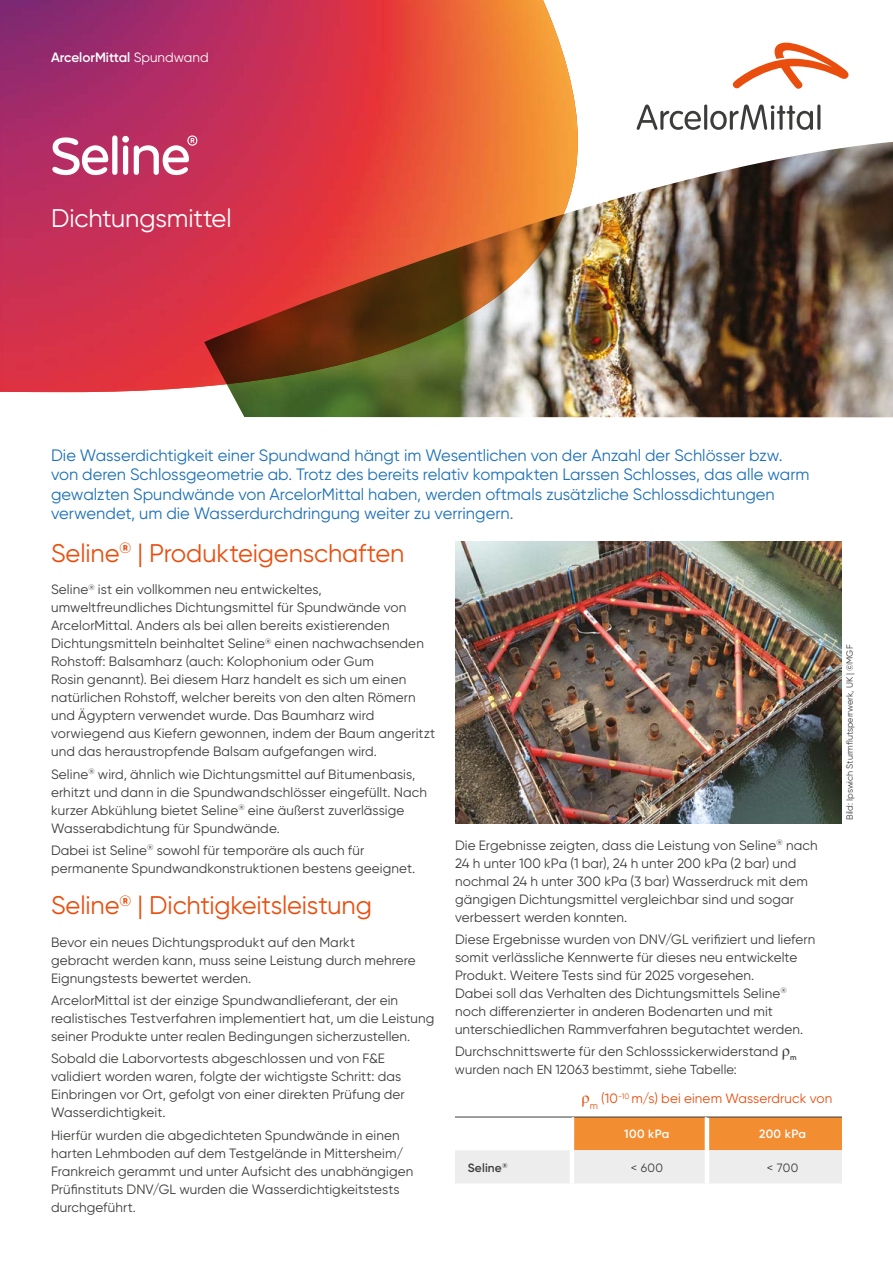
<style>
.page{position:relative;width:893px;height:1263px;background:#fff}
.page>*{position:absolute;margin:0;border:0;box-sizing:border-box;transform-origin:0 0}
.t1{font:25.5px "Gilroy";letter-spacing:-.005em;color:#e94e0f}
.t2{font:25.5px "Gilroy";letter-spacing:-.005em;color:#fff}
.t3{font:16.5px/19.5px "Gilroy";color:#1d71b8}
.t4{font:13.5px/18px "Gilroy";letter-spacing:.01em;color:#3c3c3b}
.t5{font:13.5px "Gilroy";letter-spacing:.01em;color:#e94e0f}
.t6{font:600 13.5px "Gilroy";color:#fff}
.t7{font:13.05px "Gilroy";letter-spacing:.01em;color:#3c3c3b}
.t8{font:600 12px "Gilroy";letter-spacing:.03em;color:#fff}
.t9{font:12px "Gilroy";letter-spacing:.03em;color:#3c3c3b}
.t10{font:600 12px "Gilroy";letter-spacing:.015em;color:#3c3c3b}
.t11{font:9px "Gilroy";letter-spacing:-.005em;color:#3c3c3b}
.s1{font-weight:400}
.s2{font-family:"Times New Roman";font-size:16.5px}
</style>
<div class="page">
<img style="left:231px;top:142px;width:662px;height:275px">
<img style="left:0;top:0;width:578px;height:392px">
<svg style="left:455px;top:1118px;width:387px;height:65px"></svg>
<hr style="left:572px;top:1117px;width:135px;height:1px;background:#3c3c3b">
<hr style="left:705px;top:1117px;width:4px;height:33px;background:#fff">
<hr style="left:705px;top:1150px;width:4px;height:33px;background:#fff">
<hr style="left:570px;top:1117px;width:4px;height:33px;background:#fff">
<hr style="left:570px;top:1150px;width:4px;height:33px;background:#fff">
<hr style="left:455px;top:1117px;width:117px;height:1px;background:#3c3c3b">
<hr style="left:707px;top:1117px;width:135px;height:1px;background:#3c3c3b">
<svg style="left:733px;top:43px;width:115px;height:46px"></svg>
<hr style="left:704px;top:105px;width:3px;height:25px;background:#3c3c3b;border-radius:2px">
<svg style="left:637px;top:105px;width:64px;height:25px"></svg>
<hr style="left:817px;top:105px;width:3px;height:25px;background:#3c3c3b;border-radius:2px">
<svg style="left:710px;top:105px;width:103px;height:25px"></svg>
<img style="left:455px;top:541px;width:387px;height:283px">
<svg style="left:52px;top:137px;width:56px;height:38px"></svg>
<div style="left:112px;top:135px;width:5px;height:40px;background:#fff;border-radius:3px"></div>
<svg style="left:122px;top:135px;width:75px;height:40px"></svg>
<p class="t6" style="left:51px;top:49px;width:159px">ArcelorMittal <span class="s1">Spundwand</span></p>
<h1 class="t2" style="left:51px;top:202px;width:182px">Dichtungsmittel</h1>
<p class="t3" style="left:51px;top:445px;width:760px">Die Wasserdichtigkeit einer Spundwand hängt im Wesentlichen von der Anzahl der Schlösser bzw. von deren Schlossgeometrie ab. Trotz des bereits relativ kompakten Larssen Schlosses, das alle warm gewalzten Spundwände von ArcelorMittal haben, werden oftmals zusätzliche Schlossdichtungen verwendet, um die Wasserdurchdringung weiter zu verringern.</p>
<h1 class="t1" style="left:51px;top:537px;width:355px">Seline<sup>®</sup> | Produkteigenschaften</h1>
<p class="t4" style="left:51px;top:580px;width:386px">Seline<sup>®</sup> ist ein vollkommen neu entwickeltes, umweltfreundliches Dichtungsmittel für Spundwände von ArcelorMittal. Anders als bei allen bereits existierenden Dichtungsmitteln beinhaltet Seline<sup>®</sup> einen nachwachsenden Rohstoff: Balsamharz (auch: Kolophonium oder Gum<br>Rosin genannt). Bei diesem Harz handelt es sich um einen natürlichen Rohstoff, welcher bereits von den alten Römern und Ägyptern verwendet wurde. Das Baumharz wird vorwiegend aus Kiefern gewonnen, indem der Baum angeritzt und das heraustropfende Balsam aufgefangen wird.</p>
<p class="t4" style="left:51px;top:765px;width:377px">Seline<sup>®</sup> wird, ähnlich wie Dichtungsmittel auf Bitumenbasis, erhitzt und dann in die Spundwandschlösser eingefüllt. Nach kurzer Abkühlung bietet Seline<sup>®</sup> eine äußerst zuverlässige Wasserabdichtung für Spundwände.</p>
<p class="t4" style="left:51px;top:841px;width:366px">Dabei ist Seline<sup>®</sup> sowohl für temporäre als auch für permanente Spundwandkonstruktionen bestens geeignet.</p>
<h1 class="t1" style="left:51px;top:889px;width:322px">Seline<sup>®</sup> | Dichtigkeitsleistung</h1>
<p class="t4" style="left:51px;top:933px;width:366px">Bevor ein neues Dichtungsprodukt auf den Markt gebracht werden kann, muss seine Leistung durch mehrere<br>Eignungstests bewertet werden.</p>
<p class="t4" style="left:51px;top:991px;width:385px">ArcelorMittal ist der einzige Spundwandlieferant, der ein realistisches Testverfahren implementiert hat, um die Leistung seiner Produkte unter realen Bedingungen sicherzustellen.</p>
<p class="t4" style="left:51px;top:1049px;width:355px">Sobald die Laborvortests abgeschlossen und von F&amp;E validiert worden waren, folgte der wichtigste Schritt: das Einbringen vor Ort, gefolgt von einer direkten Prüfung der Wasserdichtigkeit.</p>
<p class="t4" style="left:51px;top:1126px;width:364px">Hierfür wurden die abgedichteten Spundwände in einen harten Lehmboden auf dem Testgelände in Mittersheim/ Frankreich gerammt und unter Aufsicht des unabhängigen Prüfinstituts DNV/GL wurden die Wasserdichtigkeitstests durchgeführt.</p>
<p class="t4" style="left:455px;top:836px;width:364px">Die Ergebnisse zeigten, dass die Leistung von Seline<sup>®</sup> nach 24 h unter 100 kPa (1 bar), 24 h unter 200 kPa (2 bar) und nochmal 24 h unter 300 kPa (3 bar) Wasserdruck mit dem gängigen Dichtungsmittel vergleichbar sind und sogar verbessert werden konnten.</p>
<p class="t4" style="left:455px;top:930px;width:362px">Diese Ergebnisse wurden von DNV/GL verifiziert und liefern somit verlässliche Kennwerte für dieses neu entwickelte Produkt. Weitere Tests sind für 2025 vorgesehen.<br>Dabei soll das Verhalten des Dichtungsmittels Seline<sup>® </sup>noch differenzierter in anderen Bodenarten und mit unterschiedlichen Rammverfahren begutachtet werden.</p>
<p class="t4" style="left:455px;top:1042px;width:343px">Durchschnittswerte für den Schlosssickerwiderstand <span class="s2">ρ</span><sub>m</sub></p>
<p class="t7" style="left:455px;top:1061px;width:283px">wurden nach EN 12063 bestimmt, siehe Tabelle:</p>
<p class="t5" style="left:582px;top:1090px;width:252px"><span class="s2">ρ</span><sub>m</sub> (10<sup>-10</sup> m/s) bei einem Wasserdruck von</p>
<p class="t8" style="left:624px;top:1127px;width:47px">100 kPa</p>
<p class="t8" style="left:759px;top:1127px;width:48px">200 kPa</p>
<p class="t10" style="left:468px;top:1160px;width:41px">Seline<sup>®</sup></p>
<p class="t9" style="left:631px;top:1160px;width:34px">&lt; 600</p>
<p class="t9" style="left:767px;top:1160px;width:33px">&lt; 700</p>
<p class="t11" style="left:844px;top:820px;width:177px;rotate:-90deg">Bild: Ipswich Sturmflutsperrwerk, UK | ©MGF</p>
</div>
